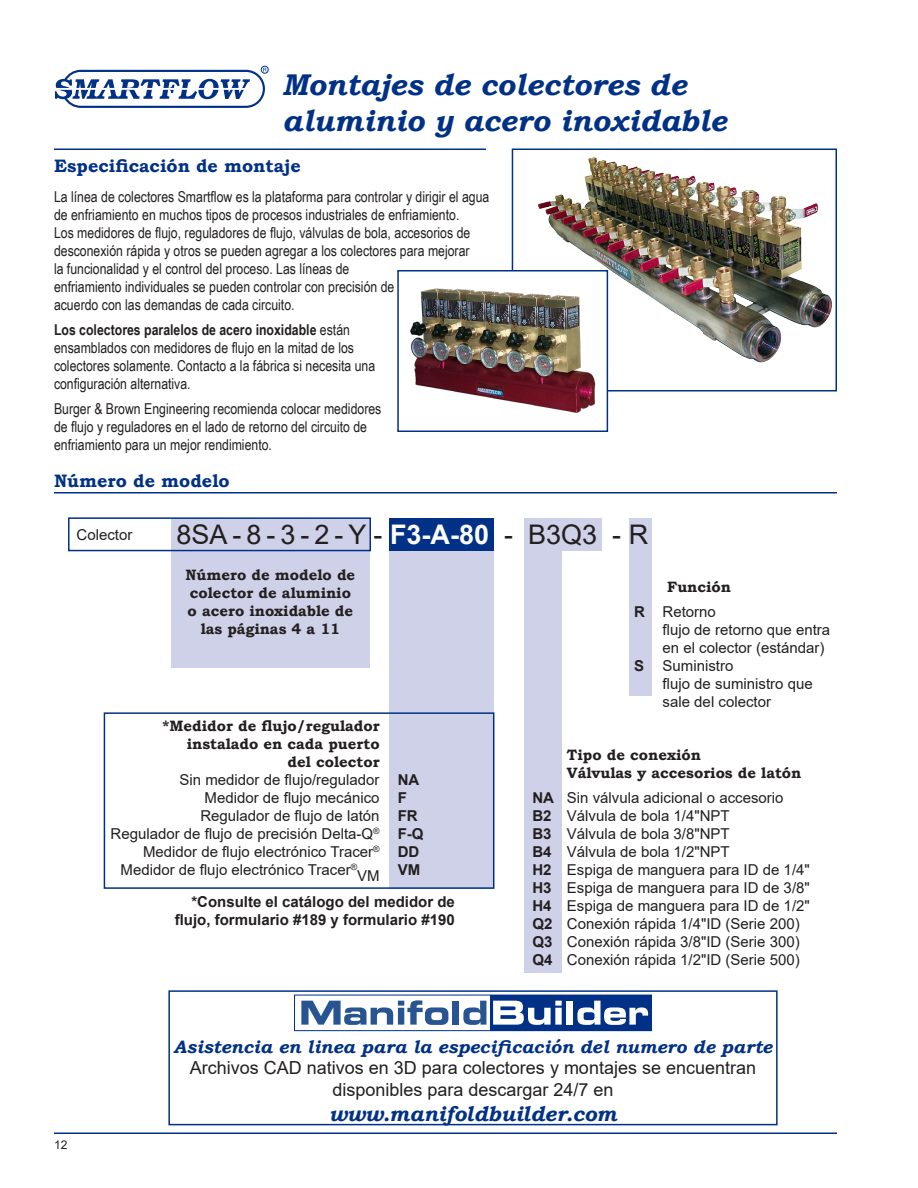
<style>
.page{position:relative;width:918px;height:1188px;background:#fff}
.page>*{position:absolute;margin:0;border:0;box-sizing:border-box;transform-origin:0 0}
.t1{font:italic 700 30px/36px "Bookman Old Style";color:#003186}
.Paragraph_Style_1{font:27px "Arial";color:#231f20}
.Paragraph_Style_1-2{font:italic 700 21px "Bookman Old Style";letter-spacing:-.005em;color:#003186}
.Paragraph_Style_1-3{font:18px/21.6px "Arial";color:#231f20;text-align:center}
.Paragraph_Style_1-4{font:italic 700 18px "Bookman Old Style";color:#003186}
.Paragraph_Style_1-5{font:700 18px "Bookman Old Style";color:#003186}
.t2{font:15px/18px "Arial Narrow";color:#231f20}
.Paragraph_Style_1-6{font:15px/18px "Arial";color:#231f20}
.Paragraph_Style_1-7{font:700 15px/18px "Bookman Old Style";color:#231f20;text-align:center}
.Paragraph_Style_1-8{font:700 15px/18px "Arial";color:#231f20;text-align:right}
.t3{font:12px "Arial";color:#231f20}
.s1{font-weight:700}
.s2{font-weight:700;color:#fff}
</style>
<div class="page">
<div style="left:171px;top:518px;width:199px;height:149px;background:#ced1e7"></div>
<div style="left:389px;top:518px;width:105px;height:371px;background:#ced1e7"></div>
<div style="left:389px;top:518px;width:105px;height:33px;background:#003186"></div>
<div style="left:524px;top:518px;width:78px;height:33px;background:#ced1e7"></div>
<svg style="left:56px;top:66px;width:213px;height:42px"></svg>
<hr style="left:54px;top:148px;width:432px;height:2px;background:#003186">
<hr style="left:54px;top:1132px;width:783px;height:2px;background:#003186">
<img style="left:538px;top:157px;width:294px;height:208px">
<div style="left:512px;top:148px;width:325px;height:244px;border:2px solid #003186"></div>
<div style="left:398px;top:271px;width:209px;height:160px;background:#fff"></div>
<img style="left:410px;top:288px;width:186px;height:125px">
<div style="left:397px;top:270px;width:211px;height:162px;border:2px solid #003186"></div>
<div style="left:524px;top:518px;width:38px;height:455px;background:#ced1e7"></div>
<div style="left:629px;top:518px;width:23px;height:177px;background:#ced1e7"></div>
<div style="left:104px;top:712px;width:390px;height:177px;border:2px solid #003186"></div>
<hr style="left:54px;top:492px;width:783px;height:2px;background:#003186">
<div style="left:68px;top:517px;width:303px;height:34px;border:2px solid #003186"></div>
<div style="left:294px;top:995px;width:358px;height:36px;border:1px solid #003186"></div>
<div style="left:490px;top:995px;width:162px;height:36px;background:#003186"></div>
<svg style="left:301px;top:1000px;width:147px;height:25px"></svg>
<div style="left:453px;top:1001px;width:6px;height:24px;background:#285592"></div>
<svg style="left:463px;top:1001px;width:23px;height:24px"></svg>
<svg style="left:493px;top:1001px;width:69px;height:24px"></svg>
<div style="left:567px;top:1001px;width:6px;height:24px;background:#fff"></div>
<svg style="left:577px;top:1001px;width:71px;height:24px"></svg>
<div style="left:168px;top:990px;width:610px;height:135px;border:2px solid #003186"></div>
<p class="t1" style="left:282px;top:66px;width:446px">Montajes de colectores de aluminio y acero inoxidable</p>
<p class="Paragraph_Style_1-5" style="left:54px;top:153px;width:248px">Especificación de montaje</p>
<p class="t2" style="left:54px;top:187px;width:437px">La línea de colectores Smartflow es la plataforma para controlar y dirigir el agua de enfriamiento en muchos tipos de procesos industriales de enfriamiento.<br>Los medidores de flujo, reguladores de flujo, válvulas de bola, accesorios de desconexión rápida y otros se pueden agregar a los colectores para mejorar<br>la funcionalidad y el control del proceso. Las líneas de<br>enfriamiento individuales se pueden controlar con precisión de<br>acuerdo con las demandas de cada circuito.</p>
<p class="t2" style="left:54px;top:320px;width:323px"><span class="s1">Los colectores paralelos de acero inoxidable</span> están ensamblados con medidores de flujo en la mitad de los colectores solamente. Contacto a la fábrica si necesita una configuración alternativa.</p>
<p class="t2" style="left:54px;top:399px;width:329px">Burger &amp; Brown Engineering recomienda colocar medidores de flujo y reguladores en el lado de retorno del circuito de enfriamiento para un mejor rendimiento.</p>
<p class="Paragraph_Style_1-5" style="left:54px;top:468px;width:177px">Número de modelo</p>
<p class="Paragraph_Style_1-6" style="left:77px;top:526px;width:57px">Colector</p>
<p class="Paragraph_Style_1" style="left:177px;top:516px;width:473px">8SA - 8 - 3 - 2 - Y - <span class="s2">F3-A-80</span> - B3Q3 - R</p>
<p class="Paragraph_Style_1-7" style="left:186px;top:566px;width:171px">Número de modelo de colector de aluminio o acero inoxidable de las páginas 4 a 11</p>
<p class="Paragraph_Style_1-7" style="left:667px;top:578px;width:65px">Función</p>
<p class="Paragraph_Style_1-6" style="left:634px;top:603px;width:83px"><span class="s1">R</span> Retorno</p>
<p class="Paragraph_Style_1-6" style="left:663px;top:621px;width:169px">flujo de retorno que entra en el colector (estándar)</p>
<p class="Paragraph_Style_1-6" style="left:634px;top:657px;width:101px"><span class="s1">S</span> Suministro</p>
<p class="Paragraph_Style_1-6" style="left:663px;top:675px;width:152px">flujo de suministro que sale del colector</p>
<p class="Paragraph_Style_1-7" style="left:162px;top:717px;width:219px">*Medidor de flujo/regulador</p>
<p class="Paragraph_Style_1-7" style="left:187px;top:735px;width:194px">instalado en cada puerto</p>
<p class="Paragraph_Style_1-7" style="left:288px;top:753px;width:94px">del colector</p>
<p class="Paragraph_Style_1-6" style="left:180px;top:771px;width:241px">Sin medidor de flujo/regulador <span class="s1">NA</span></p>
<p class="Paragraph_Style_1-6" style="left:205px;top:789px;width:204px">Medidor de flujo mecánico <span class="s1">F</span></p>
<p class="Paragraph_Style_1-6" style="left:200px;top:807px;width:219px">Regulador de flujo de latón <span class="s1">FR</span></p>
<p class="Paragraph_Style_1-6" style="left:111px;top:825px;width:314px">Regulador de flujo de precisión Delta-Q<sup>®</sup> <span class="s1">F-Q</span></p>
<p class="Paragraph_Style_1-6" style="left:143px;top:843px;width:278px">Medidor de flujo electrónico Tracer<sup>®</sup> <span class="s1">DD</span></p>
<p class="Paragraph_Style_1-6" style="left:121px;top:861px;width:238px">Medidor de flujo electrónico Tracer<sup>®</sup></p>
<p class="Paragraph_Style_1-6" style="left:357px;top:867px;width:65px">VM <sup>VM</sup></p>
<p class="Paragraph_Style_1-8" style="left:175px;top:893px;width:282px">*Consulte el catálogo del medidor de flujo, formulario #189 y formulario #190</p>
<p class="Paragraph_Style_1-7" style="left:567px;top:746px;width:136px">Tipo de conexión</p>
<p class="Paragraph_Style_1-7" style="left:567px;top:764px;width:236px">Válvulas y accesorios de latón</p>
<p class="Paragraph_Style_1-6" style="left:532px;top:789px;width:253px"><span class="s1">NA</span> Sin válvula adicional o accesorio</p>
<p class="Paragraph_Style_1-6" style="left:532px;top:807px;width:199px"><span class="s1">B2</span> Válvula de bola 1/4"NPT</p>
<p class="Paragraph_Style_1-6" style="left:532px;top:825px;width:199px"><span class="s1">B3</span> Válvula de bola 3/8"NPT</p>
<p class="Paragraph_Style_1-6" style="left:532px;top:843px;width:199px"><span class="s1">B4</span> Válvula de bola 1/2"NPT</p>
<p class="Paragraph_Style_1-6" style="left:532px;top:861px;width:279px"><span class="s1">H2</span> Espiga de manguera para ID de 1/4"</p>
<p class="Paragraph_Style_1-6" style="left:532px;top:879px;width:279px"><span class="s1">H3</span> Espiga de manguera para ID de 3/8"</p>
<p class="Paragraph_Style_1-6" style="left:532px;top:897px;width:279px"><span class="s1">H4</span> Espiga de manguera para ID de 1/2"</p>
<p class="Paragraph_Style_1-6" style="left:532px;top:915px;width:269px"><span class="s1">Q2</span> Conexión rápida 1/4"ID (Serie 200)</p>
<p class="Paragraph_Style_1-6" style="left:532px;top:933px;width:269px"><span class="s1">Q3</span> Conexión rápida 3/8"ID (Serie 300)</p>
<p class="Paragraph_Style_1-6" style="left:532px;top:951px;width:269px"><span class="s1">Q4</span> Conexión rápida 1/2"ID (Serie 500)</p>
<p class="t3" style="left:54px;top:1137px;width:15px">12</p>
<p class="Paragraph_Style_1-4" style="left:174px;top:1033px;width:600px">Asistencia en linea para la especificación del numero de parte</p>
<p class="Paragraph_Style_1-3" style="left:190px;top:1057px;width:568px">Archivos CAD nativos en 3D para colectores y montajes se encuentran disponibles para descargar 24/7 en</p>
<p class="Paragraph_Style_1-2" style="left:329px;top:1098px;width:289px">www.manifoldbuilder.com</p>
</div>
